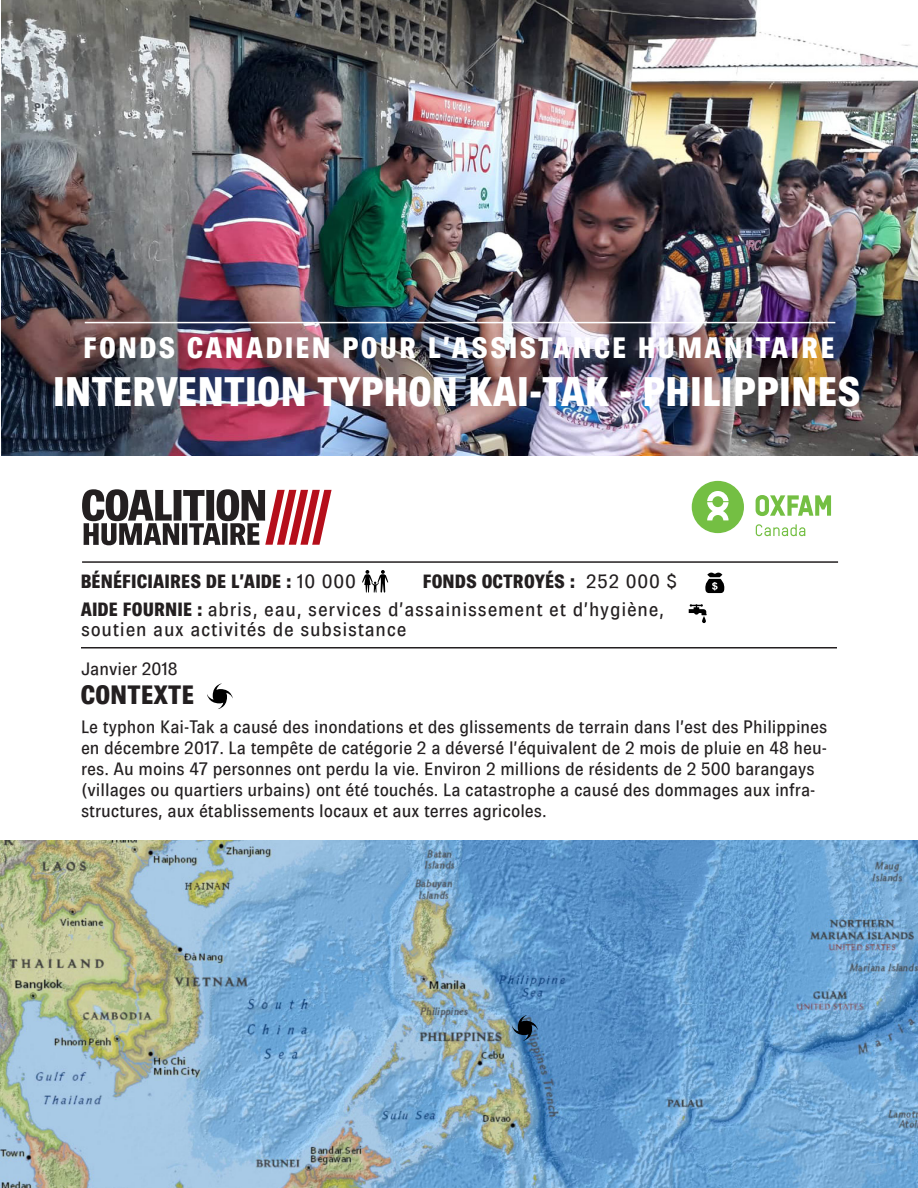
<style>
.page{position:relative;width:918px;height:1188px;background:#fff}
.page>*{position:absolute;margin:0;border:0;box-sizing:border-box;transform-origin:0 0}
.t1{font:42px "Brown Display";letter-spacing:.04em;color:#fff}
.t2{font:30px "Brown Display";letter-spacing:.11em;color:#fff}
.t3{font:27px "Brown Display";letter-spacing:.04em;color:#231f20}
.t4{font:19.5px "Brown";letter-spacing:.04em;color:#231f20}
.t5{font:19.5px "Brown Display";letter-spacing:.04em;color:#231f20}
.t6{font:18px/21px "Brown";color:#231f20}
.s1{font-family:"Brown"}
.s2{font-family:"Brown Display"}
</style>
<div class="page">
<img style="left:1px;top:0;width:917px;height:456px">
<img style="left:0;top:840px;width:918px;height:348px">
<hr style="left:81px;top:647px;width:756px;height:2px;background:#231f20">
<hr style="left:82px;top:561px;width:756px;height:2px;background:#231f20">
<hr style="left:85px;top:322px;width:750px;height:1px;background:#fff">
<svg style="left:82px;top:489px;width:250px;height:56px"></svg>
<svg style="left:705px;top:573px;width:19px;height:20px"></svg>
<svg style="left:362px;top:570px;width:26px;height:23px"></svg>
<svg style="left:689px;top:604px;width:18px;height:19px"></svg>
<svg style="left:512px;top:1015px;width:26px;height:26px"></svg>
<svg style="left:207px;top:683px;width:26px;height:26px"></svg>
<svg style="left:756px;top:524px;width:49px;height:12px"></svg>
<svg style="left:692px;top:481px;width:52px;height:52px"></svg>
<svg style="left:756px;top:495px;width:75px;height:21px"></svg>
<p class="t2" style="left:84px;top:331px;width:752px">FONDS CANADIEN POUR L’ASSISTANCE HUMANITAIRE</p>
<p class="t1" style="left:54px;top:368px;width:808px">INTERVENTION TYPHON KAI-TAK - PHILIPPINES</p>
<p class="t5" style="left:423px;top:570px;width:256px">FONDS OCTROYÉS : <span class="s1">252 000 $</span></p>
<p class="t4" style="left:81px;top:599px;width:585px"><span class="s2">AIDE FOURNIE :</span> abris, eau, services d’assainissement et d’hygiène,</p>
<p class="t4" style="left:81px;top:618px;width:327px">soutien aux activités de subsistance</p>
<p class="t5" style="left:81px;top:570px;width:276px">BÉNÉFICIAIRES DE L’AIDE : <span class="s1">10 000</span></p>
<p class="t6" style="left:81px;top:658px;width:98px">Janvier 2018</p>
<p class="t3" style="left:81px;top:680px;width:114px">CONTEXTE</p>
<p class="t6" style="left:81px;top:716px;width:748px">Le typhon Kai-Tak a causé des inondations et des glissements de terrain dans l’est des Philippines en décembre 2017. La tempête de catégorie 2 a déversé l’équivalent de 2 mois de pluie en 48 heu&shy;res. Au moins 47 personnes ont perdu la vie. Environ 2 millions de résidents de 2 500 barangays (villages ou quartiers urbains) ont été touchés. La catastrophe a causé des dommages aux infra&shy;structures, aux établissements locaux et aux terres agricoles.</p>
</div>
